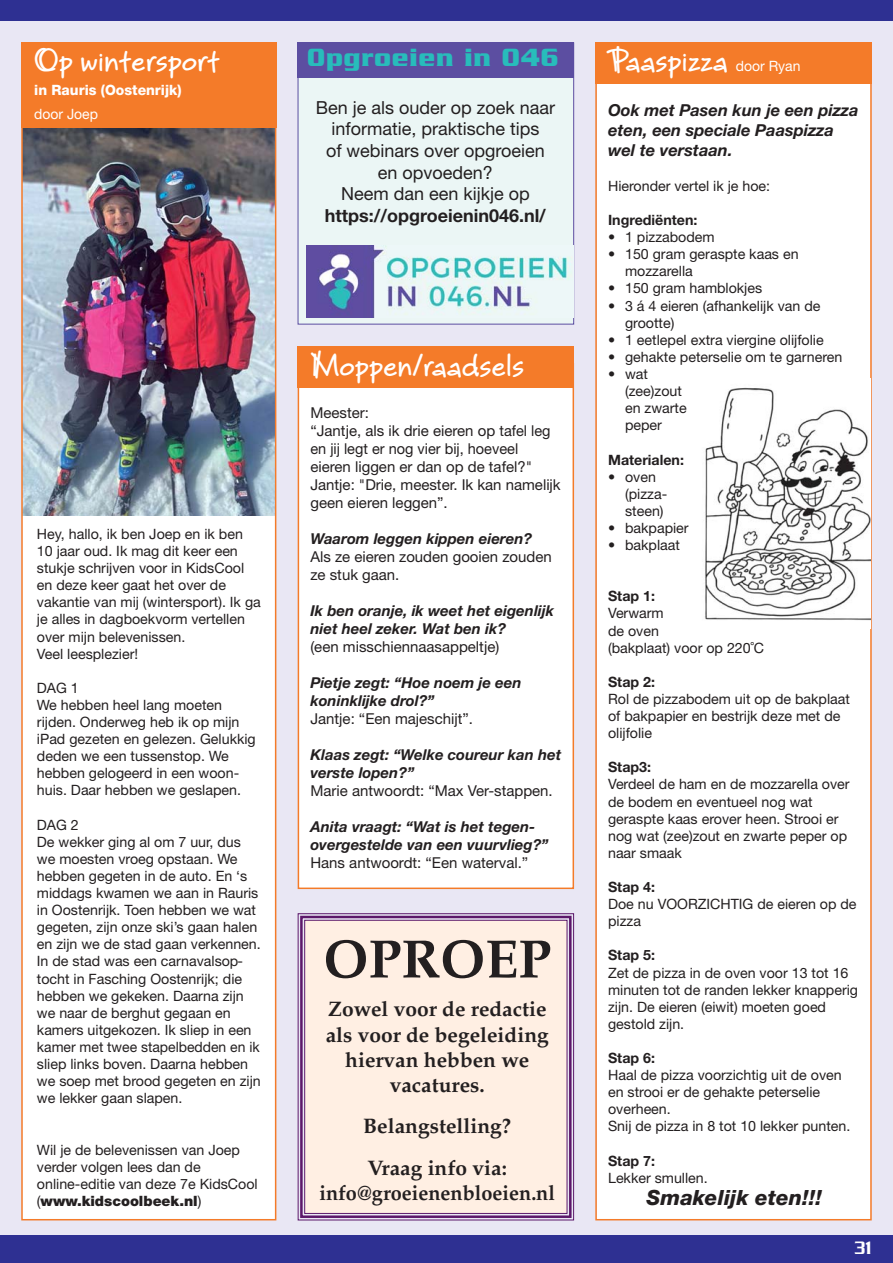
<style>
.page{position:relative;width:893px;height:1263px;background:#fff}
.page>*{position:absolute;margin:0;border:0;box-sizing:border-box;transform-origin:0 0}
.t1{font:700 54px "Palatino";color:#231f20}
.t2{font:700 33px "Bruno JB Std";color:#fff}
.t3{font:700 27px "Serpentine";letter-spacing:.05em;color:#28bcbb;scale:.86 1}
.t4{font:700 21px/25.3px "Palatino";color:#231f20;text-align:center}
.t5{font:700 21px "Palatino";color:#231f20;scale:.95 1}
.t6{font:italic 800 21px "Helvetica Neue";color:#231f20}
.t7{font:500 19.5px "Serpentine";color:#fff;scale:.8 1}
.t8{font:18px/21.6px "Helvetica Neue";color:#231f20;text-align:center}
.t9{font:700 18px "Helvetica Neue";color:#231f20}
.t10{font:italic 700 16.5px/19.8px "Helvetica Neue";color:#231f20}
.t11{font:15px/18px "Helvetica Neue";color:#231f20}
.t12{font:italic 700 15px/18px "Helvetica Neue";color:#231f20}
.t13{font:14.25px/17.1px "Helvetica Neue";color:#231f20}
.t14{font:700 14.25px "Helvetica Neue";color:#231f20}
.t15{font:800 14.25px "Helvetica Neue";color:#fff}
.t16{font:14.25px "Helvetica Neue";color:#fff}
.s1{font-weight:900}
</style>
<div class="page">
<div style="left:0;top:1px;width:893px;height:1239px;background:#e9e7f4"></div>
<div style="left:298px;top:43px;width:275px;height:281px;background:#ebf6f5"></div>
<img style="left:306px;top:245px;width:263px;height:72px">
<div style="left:298px;top:43px;width:276px;height:35px;background:#5c4ea1"></div>
<div style="left:0;top:0;width:893px;height:21px;background:#2e3092"></div>
<div style="left:0;top:1235px;width:893px;height:28px;background:#2e3092"></div>
<div style="left:305px;top:921px;width:262px;height:292px;background:#ffefe3"></div>
<div style="left:298px;top:913px;width:276px;height:307px;border:1px solid #5c186a"></div>
<div style="left:300px;top:916px;width:272px;height:302px;border:2px solid #5c186a"></div>
<div style="left:304px;top:920px;width:263px;height:294px;border:1px solid #5c186a"></div>
<div style="left:597px;top:61px;width:273px;height:1158px;background:#fff"></div>
<div style="left:595px;top:60px;width:277px;height:1160px;border:2px solid #f47b29"></div>
<img style="left:705px;top:378px;width:165px;height:250px">
<div style="left:595px;top:43px;width:277px;height:41px;background:#f47b29"></div>
<div style="left:299px;top:364px;width:274px;height:523px;background:#fff"></div>
<div style="left:298px;top:363px;width:276px;height:526px;border:2px solid #f47b29"></div>
<div style="left:298px;top:346px;width:276px;height:41px;background:#f47b29"></div>
<div style="left:23px;top:61px;width:252px;height:1158px;background:#fff"></div>
<img style="left:24px;top:128px;width:249px;height:388px">
<div style="left:21px;top:60px;width:255px;height:1160px;border:2px solid #f47b29"></div>
<div style="left:21px;top:43px;width:255px;height:85px;background:#f47b29"></div>
<h2 class="t2" style="left:34px;top:41px;width:187px">Op wintersport</h2>
<p class="t15" style="left:34px;top:85px;width:149px">in Rauris (Oostenrijk)</p>
<p class="t16" style="left:34px;top:109px;width:65px">door Joep</p>
<p class="t13" style="left:37px;top:527px;width:225px">Hey, hallo, ik ben Joep en ik ben<br>10 jaar oud. Ik mag dit keer een stukje schrijven voor in KidsCool en deze keer gaat het over de vakantie van mij (wintersport). Ik ga je alles in dagboekvorm vertellen over mijn belevenissen.<br>Veel leesplezier!</p>
<p class="t13" style="left:37px;top:681px;width:220px">DAG 1<br>We hebben heel lang moeten rijden. Onderweg heb ik op mijn iPad gezeten en gelezen. Gelukkig deden we een tussenstop. We hebben gelogeerd in een woon&shy;huis. Daar hebben we geslapen.</p>
<p class="t13" style="left:37px;top:817px;width:225px">DAG 2<br>De wekker ging al om 7 uur, dus we moesten vroeg opstaan. We hebben gegeten in de auto. En ‘s middags kwamen we aan in Rauris in Oostenrijk. Toen hebben we wat gegeten, zijn onze ski’s gaan halen en zijn we de stad gaan verkennen.<br>In de stad was een carnavalsop&shy;tocht in Fasching Oostenrijk; die hebben we gekeken. Daarna zijn we naar de berghut gegaan en kamers uitgekozen. Ik sliep in een kamer met twee stapelbedden en ik sliep links boven. Daarna hebben we soep met brood gegeten en zijn we lekker gaan slapen.</p>
<p class="t13" style="left:37px;top:1142px;width:222px">Wil je de belevenissen van Joep verder volgen lees dan de online-editie van deze 7e KidsCool (<span class="s1">www.kidscoolbeek.nl</span>)</p>
<h3 class="t3" style="left:307px;top:49px;width:294px">Opgroeien in 046</h3>
<p class="t8" style="left:316px;top:98px;width:241px">Ben je als ouder op zoek naar informatie, praktische tips<br>of webinars over opgroeien en opvoeden?<br>Neem dan een kijkje op</p>
<p class="t9" style="left:325px;top:209px;width:223px">https://opgroeienin046.nl/</p>
<h2 class="t2" style="left:311px;top:345px;width:215px">Moppen/raadsels</h2>
<p class="t11" style="left:310px;top:405px;width:252px">Meester:<br>“Jantje, als ik drie eieren op tafel leg en jij legt er nog vier bij, hoeveel eieren liggen er dan op de tafel?"<br>Jantje: "Drie, meester. Ik kan namelijk geen eieren leggen”.</p>
<p class="t12" style="left:310px;top:531px;width:223px">Waarom leggen kippen eieren?</p>
<p class="t11" style="left:310px;top:549px;width:243px">Als ze eieren zouden gooien zouden ze stuk gaan.</p>
<p class="t12" style="left:310px;top:603px;width:245px">Ik ben oranje, ik weet het eigenlijk niet heel zeker. Wat ben ik?</p>
<p class="t11" style="left:310px;top:639px;width:190px">(een misschiennaasappeltje)</p>
<p class="t12" style="left:310px;top:675px;width:213px">Pietje zegt: “Hoe noem je een koninklijke drol?”</p>
<p class="t11" style="left:310px;top:711px;width:164px">Jantje: “Een majeschijt”.</p>
<p class="t12" style="left:310px;top:747px;width:252px">Klaas zegt: “Welke coureur kan het verste lopen?”</p>
<p class="t11" style="left:310px;top:783px;width:244px">Marie antwoordt: “Max Ver-stappen.</p>
<p class="t12" style="left:310px;top:819px;width:240px">Anita vraagt: “Wat is het tegen&shy;overgestelde van een vuurvlieg?”</p>
<p class="t11" style="left:310px;top:855px;width:219px">Hans antwoordt: “Een waterval.”</p>
<h1 class="t1" style="left:323px;top:938px;width:229px">OPROEP</h1>
<h3 class="t4" style="left:326px;top:999px;width:225px">Zowel voor de redactie als voor de begeleiding hiervan hebben we vacatures.</h3>
<h3 class="t4" style="left:363px;top:1107px;width:149px;line-height:41.8px;text-align:left">Belangstelling?<br>Vraag info via:</h3>
<h3 class="t5" style="left:319px;top:1185px;width:250px">info@groeienenbloeien.nl</h3>
<h2 class="t2" style="left:608px;top:41px;width:121px">Paaspizza</h2>
<p class="t16" style="left:736px;top:61px;width:66px">door Ryan</p>
<p class="t10" style="left:608px;top:102px;width:252px">Ook met Pasen kun je een pizza eten, een speciale Paaspizza wel te verstaan.</p>
<p class="t13" style="left:608px;top:179px;width:164px">Hieronder vertel ik je hoe:</p>
<p class="t14" style="left:608px;top:215px;width:91px">Ingrediënten:</p>
<p class="t13" style="left:608px;top:230px;width:108px">• 1 pizzabodem</p>
<p class="t13" style="left:625px;top:247px;width:175px;text-indent:-17px">• 150 gram geraspte kaas en mozzarella</p>
<p class="t13" style="left:608px;top:281px;width:156px">• 150 gram hamblokjes</p>
<p class="t13" style="left:625px;top:298px;width:197px;text-indent:-17px">• 3 á 4 eieren (afhankelijk van de grootte)</p>
<p class="t13" style="left:608px;top:333px;width:217px">• 1 eetlepel extra viergine olijfolie</p>
<p class="t13" style="left:608px;top:350px;width:236px">• gehakte peterselie om te garneren</p>
<p class="t13" style="left:625px;top:367px;width:63px;text-indent:-17px">• wat (zee)zout en zwarte peper</p>
<p class="t14" style="left:608px;top:454px;width:77px">Materialen:</p>
<p class="t13" style="left:625px;top:469px;width:44px;text-indent:-17px">• oven (pizza&shy;steen)</p>
<p class="t13" style="left:608px;top:521px;width:82px">• bakpapier</p>
<p class="t13" style="left:608px;top:538px;width:73px">• bakplaat</p>
<p class="t14" style="left:608px;top:591px;width:48px">Stap 1:</p>
<p class="t13" style="left:608px;top:606px;width:158px">Verwarm<br>de oven<br>(bakplaat) voor op 220˚C</p>
<p class="t14" style="left:608px;top:677px;width:48px">Stap 2:</p>
<p class="t13" style="left:608px;top:692px;width:243px">Rol de pizzabodem uit op de bakplaat of bakpapier en bestrijk deze met de olijfolie</p>
<p class="t14" style="left:608px;top:762px;width:44px">Stap3:</p>
<p class="t13" style="left:608px;top:777px;width:243px">Verdeel de ham en de mozzarella over de bodem en eventueel nog wat geraspte kaas erover heen. Strooi er nog wat (zee)zout en zwarte peper op naar smaak</p>
<p class="t14" style="left:608px;top:882px;width:48px">Stap 4:</p>
<p class="t13" style="left:608px;top:897px;width:250px">Doe nu VOORZICHTIG de eieren op de pizza</p>
<p class="t14" style="left:608px;top:950px;width:48px">Stap 5:</p>
<p class="t13" style="left:608px;top:965px;width:252px">Zet de pizza in de oven voor 13 tot 16 minuten tot de randen lekker knapperig zijn. De eieren (eiwit) moeten goed gestold zijn.</p>
<p class="t14" style="left:608px;top:1053px;width:48px">Stap 6:</p>
<p class="t13" style="left:608px;top:1068px;width:244px">Haal de pizza voorzichtig uit de oven en strooi er de gehakte peterselie overheen.<br>Snij de pizza in 8 tot 10 lekker punten.</p>
<p class="t14" style="left:608px;top:1155px;width:48px">Stap 7:</p>
<p class="t13" style="left:608px;top:1170px;width:101px">Lekker smullen.</p>
<h3 class="t6" style="left:647px;top:1190px;width:177px">Smakelijk eten!!!</h3>
<h3 class="t7" style="left:855px;top:1242px;width:22px">31</h3>
</div>
